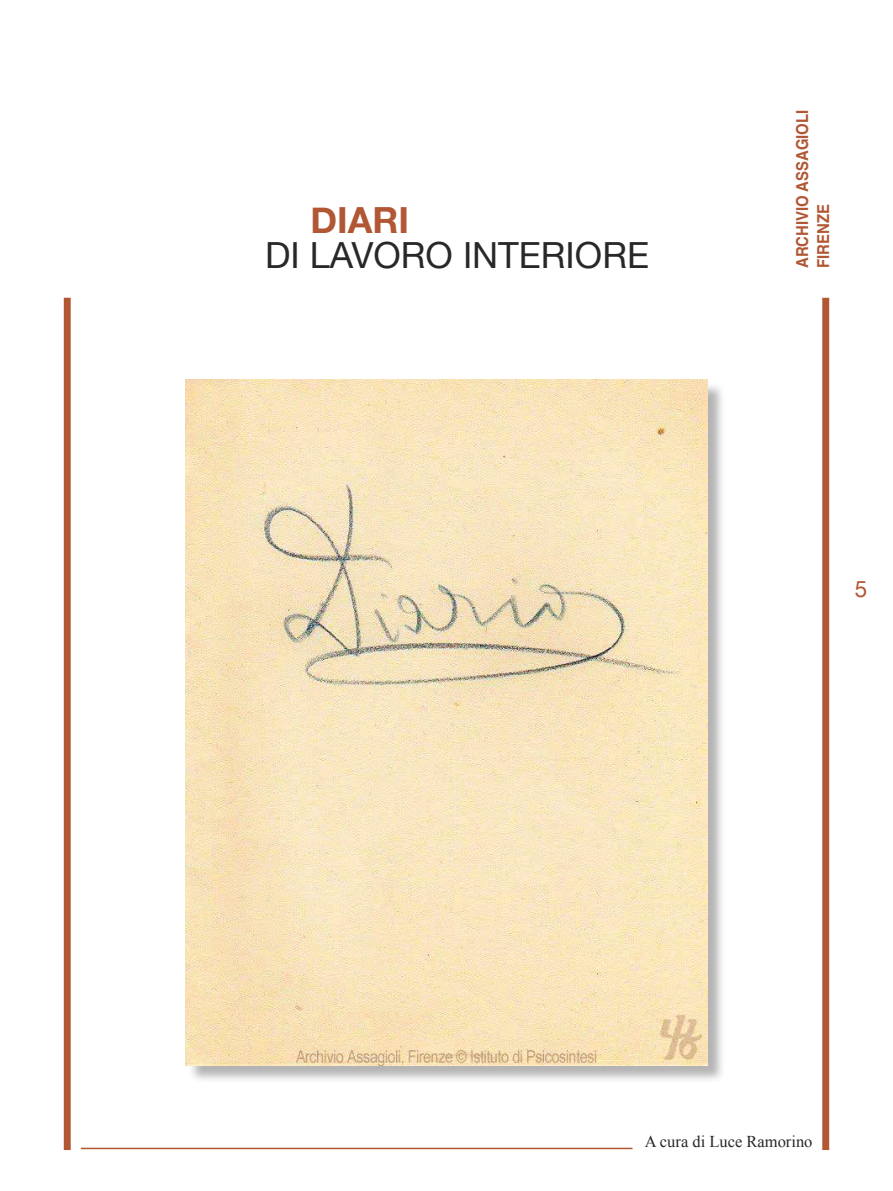
<style>
.page{position:relative;width:893px;height:1191px;background:#fff}
.page>*{position:absolute;margin:0;border:0;box-sizing:border-box;transform-origin:0 0}
.t1{font:36px "Helvetica Neue";color:#282828}
.t2{font:700 36px "Helvetica Neue";color:#b15734}
.t3{font:22.5px "Helvetica Neue";color:#b15734}
.t4{font:700 16.5px/21px "Helvetica";color:#b15734;scale:.9 1}
.t5{font:16.5px "Times New Roman";color:#282828}
</style>
<div class="page">
<div style="left:188px;top:382px;width:538px;height:701px;background:#282828;opacity:.35"></div>
<img style="left:186px;top:379px;width:521px;height:686px">
<hr style="left:81px;top:1147px;width:551px;height:2px;background:#b15734">
<div style="left:64px;top:298px;width:7px;height:852px;background:#b15734"></div>
<div style="left:822px;top:298px;width:7px;height:852px;background:#b15734"></div>
<h1 class="t2" style="left:310px;top:192px;width:100px">DIARI</h1>
<h1 class="t1" style="left:265px;top:229px;width:385px">DI LAVORO INTERIORE</h1>
<p class="t4" style="left:792px;top:268px;width:177px;rotate:-90deg">ARCHIVIO ASSAGIOLI<br>FIRENZE</p>
<h2 class="t3" style="left:855px;top:573px;width:14px">5</h2>
<p class="t5" style="left:645px;top:1130px;width:169px">A cura di Luce Ramorino</p>
</div>
